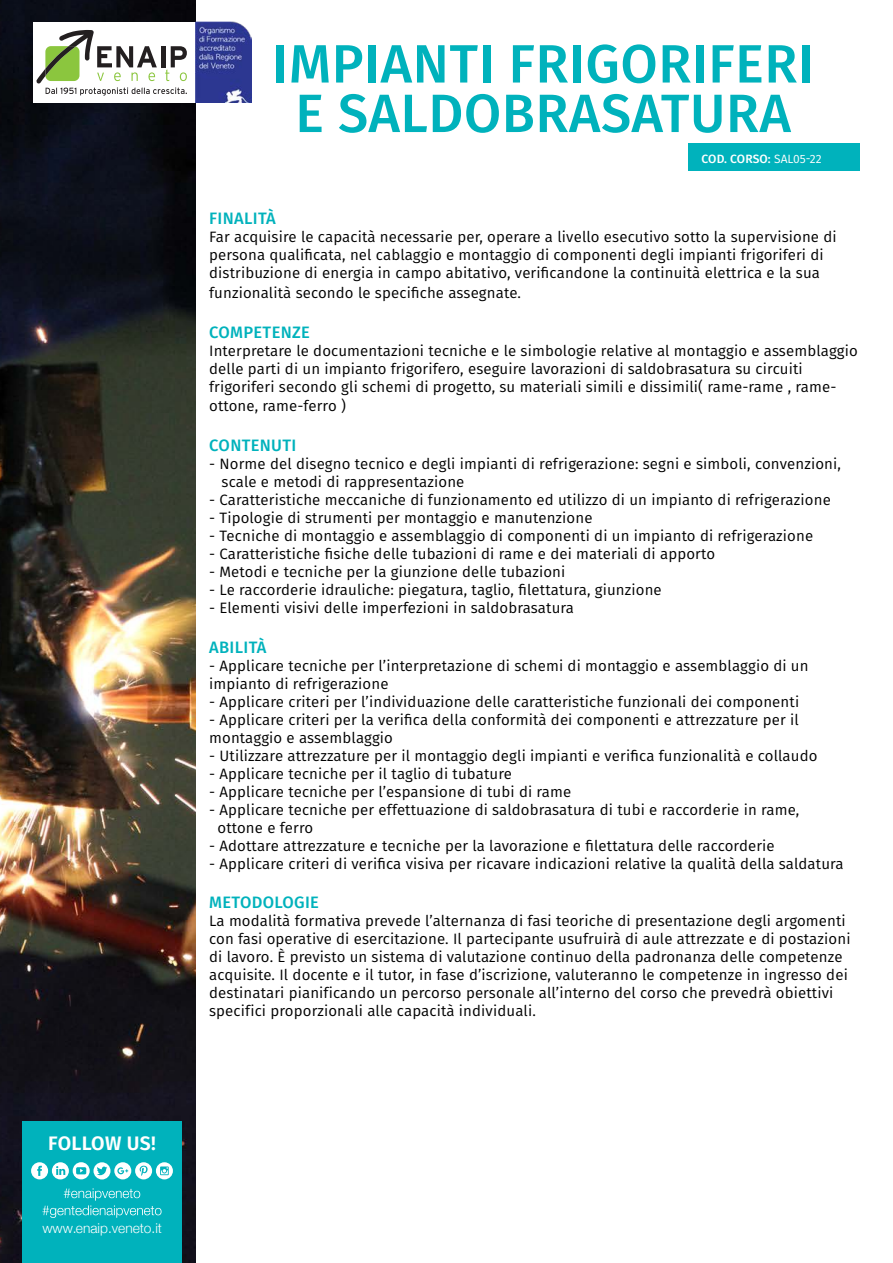
<style>
.page{position:relative;width:893px;height:1263px;background:#fff}
.page>*{position:absolute;margin:0;border:0;box-sizing:border-box;transform-origin:0 0}
.t1{font:500 54px "Fira Sans";letter-spacing:.01em;color:#00b2bc}
.t2{font:600 19.5px "Fira Sans";letter-spacing:.015em;color:#fff}
.t3{font:500 16.5px "Fira Sans";letter-spacing:.02em;color:#00b2bc}
.t4{font:15px/18px "Fira Sans";letter-spacing:.01em;color:#000}
.t5{font:300 13.8px "Helvetica Neue";color:#fff}
.t6{font:500 12px "Fira Sans";letter-spacing:.005em;color:#fff}
.s1{font-weight:400}
</style>
<div class="page">
<div style="left:688px;top:144px;width:172px;height:27px;background:#00b2bc"></div>
<img style="left:0;top:0;width:196px;height:1263px">
<div style="left:33px;top:22px;width:165px;height:81px;background:#fff"></div>
<svg style="left:36px;top:30px;width:151px;height:66px"></svg>
<img style="left:196px;top:22px;width:55px;height:80px">
<div style="left:22px;top:1121px;width:160px;height:142px;background:#00b2bc"></div>
<svg style="left:31px;top:1162px;width:142px;height:17px"></svg>
<svg style="left:42px;top:1188px;width:120px;height:30px"></svg>
<p class="t2" style="left:48px;top:1128px;width:109px">FOLLOW US!</p>
<p class="t5" style="left:42px;top:1216px;width:121px">www.enaip.veneto.it</p>
<p class="t1" style="left:273px;top:20px;width:543px">IMPIANTI FRIGORIFERI</p>
<p class="t1" style="left:295px;top:70px;width:497px">E SALDOBRASATURA</p>
<p class="t6" style="left:702px;top:149px;width:122px">COD. CORSO: <span class="s1">SAL05-22</span></p>
<p class="t3" style="left:209px;top:205px;width:68px">FINALITÀ</p>
<p class="t4" style="left:209px;top:228px;width:629px">Far acquisire le capacità necessarie per, operare a livello esecutivo sotto la supervisione di persona qualificata, nel cablaggio e montaggio di componenti degli impianti frigoriferi di distribuzione di energia in campo abitativo, verificandone la continuità elettrica e la sua</p>
<p class="t4" style="left:209px;top:283px;width:313px">funzionalità secondo le specifiche assegnate.</p>
<p class="t3" style="left:209px;top:319px;width:102px">COMPETENZE</p>
<p class="t4" style="left:209px;top:341px;width:650px">Interpretare le documentazioni tecniche e le simbologie relative al montaggio e assemblaggio delle parti di un impianto frigorifero, eseguire lavorazioni di saldobrasatura su circuiti frigoriferi secondo gli schemi di progetto, su materiali simili e dissimili( rame-rame , rame-</p>
<p class="t4" style="left:209px;top:397px;width:138px">ottone, rame-ferro )</p>
<p class="t3" style="left:209px;top:432px;width:89px">CONTENUTI</p>
<p class="t4" style="left:222px;top:454px;width:621px;text-indent:-13px">- Norme del disegno tecnico e degli impianti di refrigerazione: segni e simboli, convenzioni, scale e metodi di rappresentazione</p>
<p class="t4" style="left:209px;top:490px;width:623px">- Caratteristiche meccaniche di funzionamento ed utilizzo di un impianto di refrigerazione</p>
<p class="t4" style="left:209px;top:508px;width:385px">- Tipologie di strumenti per montaggio e manutenzione</p>
<p class="t4" style="left:209px;top:526px;width:606px">- Tecniche di montaggio e assemblaggio di componenti di un impianto di refrigerazione</p>
<p class="t4" style="left:209px;top:544px;width:507px">- Caratteristiche fisiche delle tubazioni di rame e dei materiali di apporto</p>
<p class="t4" style="left:209px;top:562px;width:358px">- Metodi e tecniche per la giunzione delle tubazioni</p>
<p class="t4" style="left:209px;top:580px;width:454px">- Le raccorderie idrauliche: piegatura, taglio, filettatura, giunzione</p>
<p class="t4" style="left:209px;top:598px;width:366px">- Elementi visivi delle imperfezioni in saldobrasatura</p>
<p class="t3" style="left:209px;top:634px;width:59px">ABILITÀ</p>
<p class="t4" style="left:209px;top:656px;width:601px">- Applicare tecniche per l’interpretazione di schemi di montaggio e assemblaggio di un impianto di refrigerazione</p>
<p class="t4" style="left:209px;top:692px;width:591px">- Applicare criteri per l’individuazione delle caratteristiche funzionali dei componenti</p>
<p class="t4" style="left:209px;top:710px;width:591px">- Applicare criteri per la verifica della conformità dei componenti e attrezzature per il montaggio e assemblaggio</p>
<p class="t4" style="left:209px;top:746px;width:610px">- Utilizzare attrezzature per il montaggio degli impianti e verifica funzionalità e collaudo</p>
<p class="t4" style="left:209px;top:764px;width:304px">- Applicare tecniche per il taglio di tubature</p>
<p class="t4" style="left:209px;top:782px;width:364px">- Applicare tecniche per l’espansione di tubi di rame</p>
<p class="t4" style="left:217px;top:800px;width:583px;text-indent:-8px">- Applicare tecniche per effettuazione di saldobrasatura di tubi e raccorderie in rame, ottone e ferro</p>
<p class="t4" style="left:209px;top:836px;width:567px">- Adottare attrezzature e tecniche per la lavorazione e filettatura delle raccorderie</p>
<p class="t4" style="left:209px;top:854px;width:636px">- Applicare criteri di verifica visiva per ricavare indicazioni relative la qualità della saldatura</p>
<p class="t3" style="left:209px;top:889px;width:111px">METODOLOGIE</p>
<p class="t4" style="left:209px;top:912px;width:643px">La modalità formativa prevede l’alternanza di fasi teoriche di presentazione degli argomenti con fasi operative di esercitazione. Il partecipante usufruirà di aule attrezzate e di postazioni di lavoro. È previsto un sistema di valutazione continuo della padronanza delle competenze acquisite. Il docente e il tutor, in fase d’iscrizione, valuteranno le competenze in ingresso dei destinatari pianificando un percorso personale all’interno del corso che prevedrà obiettivi specifici proporzionali alle capacità individuali.</p>
</div>
